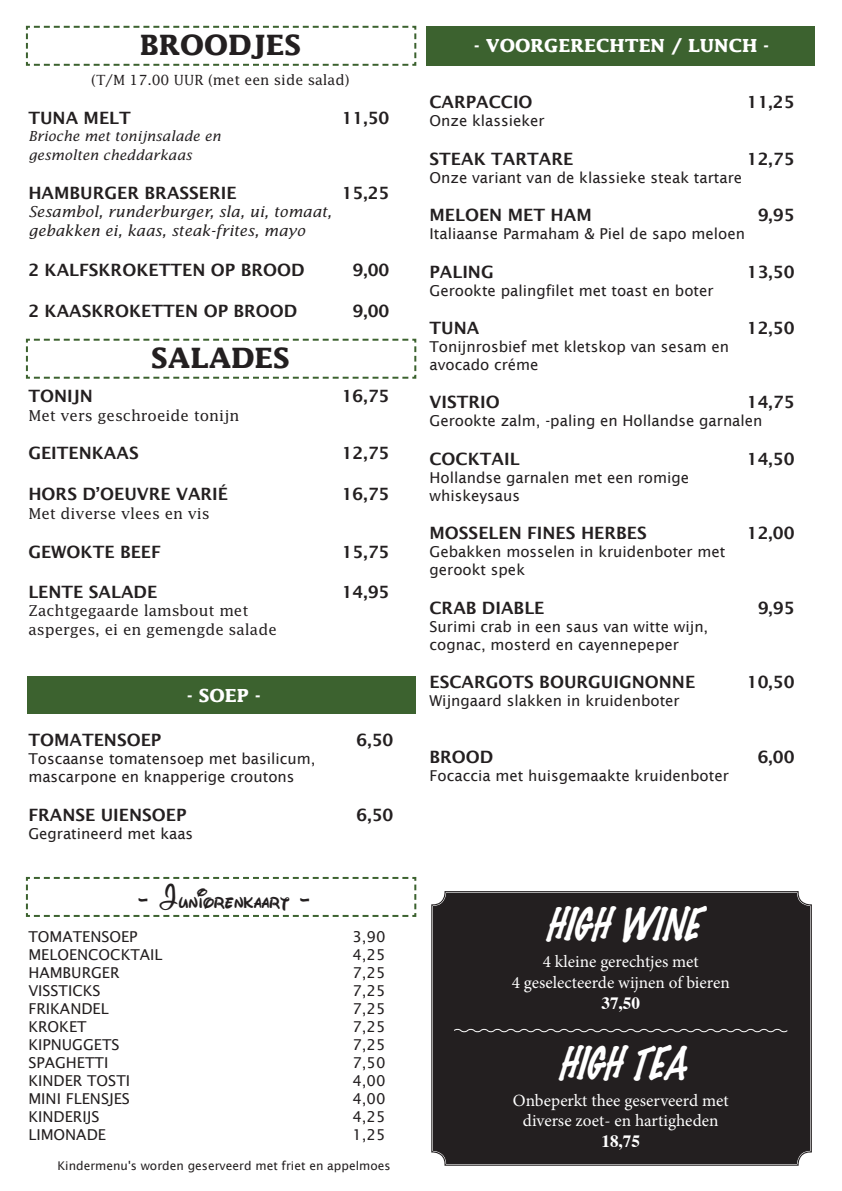
<style>
.page{position:relative;width:842px;height:1191px;background:#fff}
.page>*{position:absolute;margin:0;border:0;box-sizing:border-box;transform-origin:0 0}
.t1{font:italic 41px "Felt Mark";color:#fff}
.t2{font:34px "Walt Disney Script";color:#231f20}
.t3{font:700 28px "Lucida";color:#231f20}
.t4{font:700 18px "Lucida";color:#fff}
.t5{font:17.2px "Minion Pro";color:#fff}
.t6{font:700 17.2px "Times";color:#fff}
.t7{font:600 17px "Lucida Sans";color:#231f20}
.t8{font:15px "Lucida Sans";color:#231f20}
.t9{font:15px "Lucida";color:#231f20}
.t10{font:italic 15px "Lucida";color:#231f20}
.t11{font:14px "Lucida";color:#231f20}
.t12{font:italic 13.9px "Lucida";color:#231f20}
.t13{font:12px "Lucida Sans";color:#231f20}
</style>
<div class="page">
<div style="left:27px;top:676px;width:388px;height:38px;background:#3c622f"></div>
<div style="left:427px;top:26px;width:388px;height:40px;background:#3c622f"></div>
<svg style="left:25px;top:876px;width:392px;height:41px"></svg>
<svg style="left:25px;top:25px;width:392px;height:41px"></svg>
<svg style="left:25px;top:338px;width:392px;height:41px"></svg>
<div style="left:431px;top:891px;width:381px;height:275px;background:#231f20"></div>
<div style="left:433px;top:893px;width:377px;height:270px;border:1px solid #231f20;border-radius:13px"></div>
<svg style="left:453px;top:1027px;width:335px;height:6px"></svg>
<p class="t3" style="left:140px;top:28px;width:162px">BROODJES</p>
<p class="t11" style="left:91px;top:72px;width:260px">(T/M 17.00 UUR (met een side salad)</p>
<p class="t7" style="left:28px;top:109px;width:104px">TUNA MELT</p>
<p class="t7" style="left:342px;top:109px;width:49px">11,50</p>
<p class="t12" style="left:28px;top:128px;width:194px">Brioche met tonijnsalade en</p>
<p class="t12" style="left:28px;top:146px;width:165px">gesmolten cheddarkaas</p>
<p class="t7" style="left:28px;top:183px;width:210px">HAMBURGER BRASSERIE</p>
<p class="t7" style="left:342px;top:183px;width:49px">15,25</p>
<p class="t10" style="left:28px;top:202px;width:305px">Sesambol, runderburger, sla, ui, tomaat,</p>
<p class="t10" style="left:28px;top:222px;width:278px">gebakken ei, kaas, steak-frites, mayo</p>
<p class="t7" style="left:28px;top:260px;width:278px">2 KALFSKROKETTEN OP BROOD</p>
<p class="t7" style="left:353px;top:260px;width:38px">9,00</p>
<p class="t7" style="left:28px;top:301px;width:271px">2 KAASKROKETTEN OP BROOD</p>
<p class="t7" style="left:353px;top:301px;width:38px">9,00</p>
<p class="t3" style="left:151px;top:341px;width:140px">SALADES</p>
<p class="t7" style="left:28px;top:386px;width:66px">TONIJN</p>
<p class="t7" style="left:342px;top:386px;width:49px">16,75</p>
<p class="t9" style="left:28px;top:406px;width:213px">Met vers geschroeide tonijn</p>
<p class="t7" style="left:28px;top:443px;width:112px">GEITENKAAS</p>
<p class="t7" style="left:342px;top:443px;width:49px">12,75</p>
<p class="t7" style="left:28px;top:484px;width:201px">HORS D’OEUVRE VARIÉ</p>
<p class="t7" style="left:342px;top:484px;width:49px">16,75</p>
<p class="t9" style="left:28px;top:504px;width:183px">Met diverse vlees en vis</p>
<p class="t7" style="left:28px;top:542px;width:134px">GEWOKTE BEEF</p>
<p class="t7" style="left:342px;top:542px;width:49px">15,75</p>
<p class="t7" style="left:28px;top:582px;width:130px">LENTE SALADE</p>
<p class="t7" style="left:342px;top:582px;width:49px">14,95</p>
<p class="t9" style="left:28px;top:602px;width:222px">Zachtgegaarde lamsbout met</p>
<p class="t9" style="left:28px;top:620px;width:250px">asperges, ei en gemengde salade</p>
<p class="t4" style="left:187px;top:684px;width:75px">- SOEP -</p>
<p class="t7" style="left:28px;top:730px;width:135px">TOMATENSOEP</p>
<p class="t7" style="left:357px;top:730px;width:38px">6,50</p>
<p class="t8" style="left:28px;top:750px;width:289px">Toscaanse tomatensoep met basilicum,</p>
<p class="t8" style="left:28px;top:768px;width:268px">mascarpone en knapperige croutons</p>
<p class="t7" style="left:28px;top:805px;width:160px">FRANSE UIENSOEP</p>
<p class="t7" style="left:357px;top:805px;width:38px">6,50</p>
<p class="t8" style="left:28px;top:825px;width:166px">Gegratineerd met kaas</p>
<p class="t2" style="left:137px;top:874px;width:174px">- Juniorenkaart -</p>
<p class="t8" style="left:28px;top:928px;width:111px">TOMATENSOEP</p>
<p class="t8" style="left:352px;top:928px;width:35px">3,90</p>
<p class="t8" style="left:28px;top:946px;width:136px">MELOENCOCKTAIL</p>
<p class="t8" style="left:352px;top:946px;width:35px">4,25</p>
<p class="t8" style="left:28px;top:964px;width:93px">HAMBURGER</p>
<p class="t8" style="left:352px;top:964px;width:35px">7,25</p>
<p class="t8" style="left:28px;top:982px;width:74px">VISSTICKS</p>
<p class="t8" style="left:352px;top:982px;width:35px">7,25</p>
<p class="t8" style="left:28px;top:1000px;width:82px">FRIKANDEL</p>
<p class="t8" style="left:352px;top:1000px;width:35px">7,25</p>
<p class="t8" style="left:28px;top:1018px;width:60px">KROKET</p>
<p class="t8" style="left:352px;top:1018px;width:35px">7,25</p>
<p class="t8" style="left:28px;top:1036px;width:93px">KIPNUGGETS</p>
<p class="t8" style="left:352px;top:1036px;width:35px">7,25</p>
<p class="t8" style="left:28px;top:1054px;width:82px">SPAGHETTI</p>
<p class="t8" style="left:352px;top:1054px;width:35px">7,50</p>
<p class="t8" style="left:28px;top:1072px;width:103px">KINDER TOSTI</p>
<p class="t8" style="left:352px;top:1072px;width:35px">4,00</p>
<p class="t8" style="left:28px;top:1090px;width:103px">MINI FLENSJES</p>
<p class="t8" style="left:352px;top:1090px;width:35px">4,00</p>
<p class="t8" style="left:28px;top:1108px;width:73px">KINDERIJS</p>
<p class="t8" style="left:352px;top:1108px;width:35px">4,25</p>
<p class="t8" style="left:28px;top:1126px;width:79px">LIMONADE</p>
<p class="t8" style="left:352px;top:1126px;width:35px">1,25</p>
<p class="t13" style="left:57px;top:1158px;width:335px">Kindermenu's worden geserveerd met friet en appelmoes</p>
<p class="t4" style="left:474px;top:35px;width:296px">- VOORGERECHTEN / LUNCH -</p>
<p class="t7" style="left:429px;top:92px;width:105px">CARPACCIO</p>
<p class="t7" style="left:747px;top:92px;width:49px">11,25</p>
<p class="t8" style="left:429px;top:112px;width:117px">Onze klassieker</p>
<p class="t7" style="left:429px;top:149px;width:145px">STEAK TARTARE</p>
<p class="t7" style="left:747px;top:149px;width:49px">12,75</p>
<p class="t8" style="left:429px;top:169px;width:314px">Onze variant van de klassieke steak tartare</p>
<p class="t7" style="left:429px;top:205px;width:164px">MELOEN MET HAM</p>
<p class="t7" style="left:758px;top:205px;width:38px">9,95</p>
<p class="t8" style="left:429px;top:225px;width:317px">Italiaanse Parmaham &amp; Piel de sapo meloen</p>
<p class="t7" style="left:429px;top:262px;width:66px">PALING</p>
<p class="t7" style="left:747px;top:262px;width:49px">13,50</p>
<p class="t8" style="left:429px;top:282px;width:286px">Gerookte palingfilet met toast en boter</p>
<p class="t7" style="left:429px;top:318px;width:51px">TUNA</p>
<p class="t7" style="left:747px;top:318px;width:49px">12,50</p>
<p class="t8" style="left:429px;top:338px;width:301px">Tonijnrosbief met kletskop van sesam en</p>
<p class="t8" style="left:429px;top:356px;width:111px">avocado créme</p>
<p class="t7" style="left:429px;top:392px;width:72px">VISTRIO</p>
<p class="t7" style="left:747px;top:392px;width:49px">14,75</p>
<p class="t8" style="left:429px;top:412px;width:335px">Gerookte zalm, -paling en Hollandse garnalen</p>
<p class="t7" style="left:429px;top:449px;width:92px">COCKTAIL</p>
<p class="t7" style="left:747px;top:449px;width:49px">14,50</p>
<p class="t8" style="left:429px;top:469px;width:261px">Hollandse garnalen met een romige</p>
<p class="t8" style="left:429px;top:487px;width:92px">whiskeysaus</p>
<p class="t7" style="left:429px;top:523px;width:219px">MOSSELEN FINES HERBES</p>
<p class="t7" style="left:747px;top:523px;width:49px">12,00</p>
<p class="t8" style="left:429px;top:543px;width:297px">Gebakken mosselen in kruidenboter met</p>
<p class="t8" style="left:429px;top:561px;width:97px">gerookt spek</p>
<p class="t7" style="left:429px;top:598px;width:116px">CRAB DIABLE</p>
<p class="t7" style="left:758px;top:598px;width:38px">9,95</p>
<p class="t8" style="left:429px;top:618px;width:280px">Surimi crab in een saus van witte wijn,</p>
<p class="t8" style="left:429px;top:636px;width:251px">cognac, mosterd en cayennepeper</p>
<p class="t7" style="left:429px;top:672px;width:267px">ESCARGOTS BOURGUIGNONNE</p>
<p class="t7" style="left:747px;top:672px;width:49px">10,50</p>
<p class="t8" style="left:429px;top:692px;width:252px">Wijngaard slakken in kruidenboter</p>
<p class="t7" style="left:429px;top:746px;width:65px">BROOD</p>
<p class="t7" style="left:758px;top:746px;width:38px">6,00</p>
<p class="t8" style="left:429px;top:766px;width:301px">Focaccia met huisgemaakte kruidenboter</p>
<p class="t1" style="left:544px;top:903px;width:155px">HIGH WINE</p>
<p class="t5" style="left:543px;top:950px;width:158px">4 kleine gerechtjes met</p>
<p class="t5" style="left:512px;top:971px;width:220px">4 geselecteerde wijnen of bieren</p>
<p class="t6" style="left:601px;top:991px;width:40px">37,50</p>
<p class="t1" style="left:556px;top:1041px;width:130px">HIGH TEA</p>
<p class="t5" style="left:513px;top:1088px;width:217px">Onbeperkt thee geserveerd met</p>
<p class="t5" style="left:523px;top:1109px;width:197px">diverse zoet- en hartigheden</p>
<p class="t6" style="left:601px;top:1129px;width:40px">18,75</p>
</div>
